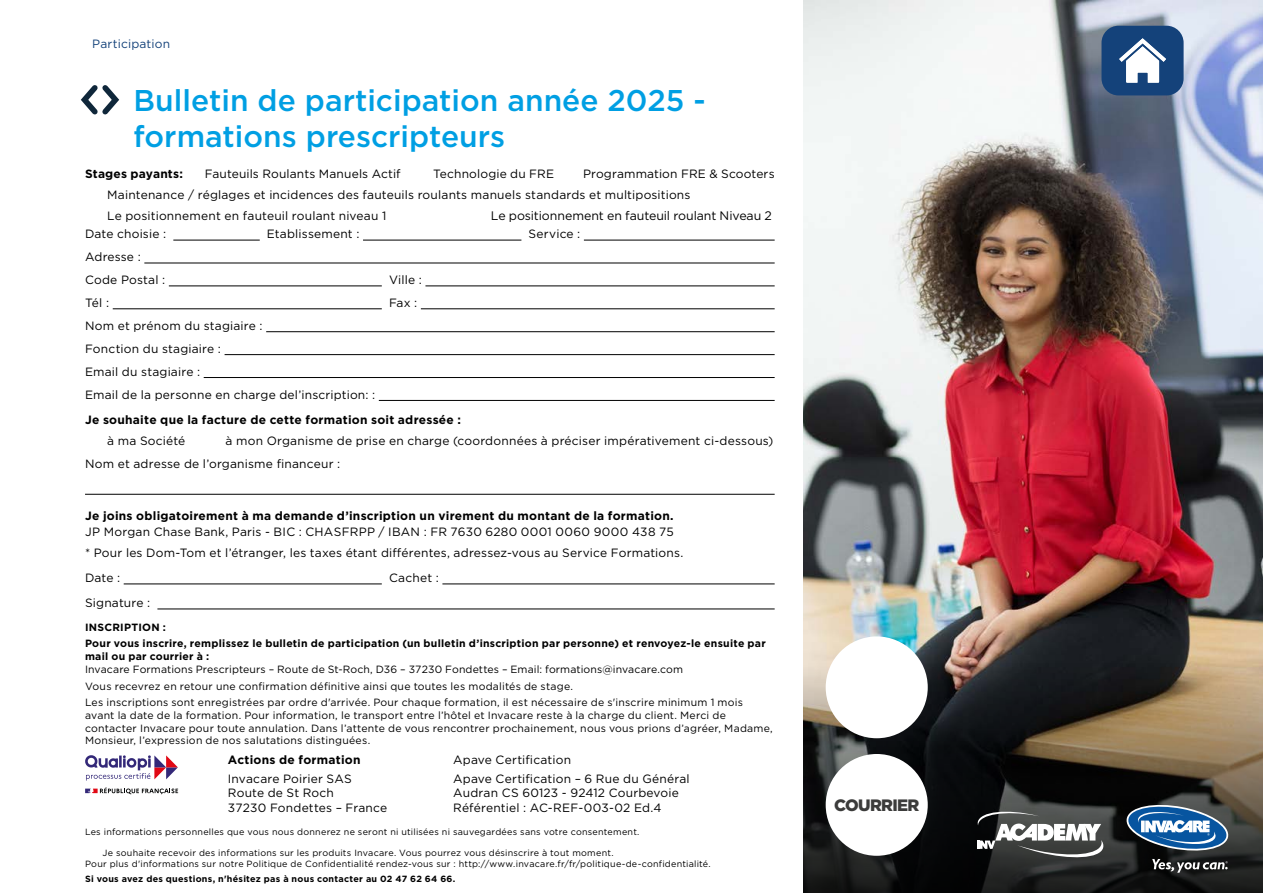
<style>
.page{position:relative;width:1263px;height:893px;background:#fff}
.page>*{position:absolute;margin:0;border:0;box-sizing:border-box;transform-origin:0 0}
.t1{font:500 30px/36px "Gotham";color:#009fe3}
.t2{font:900 16.5px "Gotham";letter-spacing:-.04em;color:#3c3c3b}
.t3{font:12.3px "Gotham";letter-spacing:-.005em;color:#000}
.t4{font:12px/23px "Gotham";letter-spacing:.015em;color:#000}
.t5{font:700 12px "Gotham";letter-spacing:.02em;color:#000}
.t6{font:12px "Gotham";letter-spacing:.01em;color:#14427a}
.t7{font:10.5px/16.8px "Gotham";letter-spacing:.02em;color:#000}
.t8{font:700 10.5px/16.8px "Gotham";letter-spacing:.025em;color:#000}
.t9{font:9px/10.8px "Gotham";letter-spacing:.025em;color:#000}
.t10{font:700 9px "Gotham";letter-spacing:.03em;color:#000}
</style>
<div class="page">
<img style="left:804px;top:0;width:459px;height:663px">
<svg style="left:804px;top:663px;width:459px;height:230px;background:#3b362d"></svg>
<hr style="left:173px;top:240px;width:87px;height:1px;background:#000">
<hr style="left:363px;top:240px;width:158px;height:1px;background:#000">
<hr style="left:584px;top:240px;width:191px;height:1px;background:#000">
<hr style="left:144px;top:263px;width:631px;height:1px;background:#000">
<hr style="left:169px;top:286px;width:213px;height:1px;background:#000">
<hr style="left:425px;top:286px;width:350px;height:1px;background:#000">
<hr style="left:113px;top:309px;width:269px;height:1px;background:#000">
<hr style="left:421px;top:309px;width:354px;height:1px;background:#000">
<hr style="left:266px;top:331px;width:509px;height:1px;background:#000">
<hr style="left:225px;top:354px;width:550px;height:1px;background:#000">
<hr style="left:204px;top:377px;width:571px;height:1px;background:#000">
<hr style="left:379px;top:400px;width:396px;height:1px;background:#000">
<hr style="left:85px;top:494px;width:690px;height:1px;background:#000">
<hr style="left:124px;top:584px;width:258px;height:1px;background:#000">
<hr style="left:442px;top:584px;width:333px;height:1px;background:#000">
<hr style="left:157px;top:609px;width:618px;height:1px;background:#000">
<svg style="left:80px;top:85px;width:40px;height:30px"></svg>
<div style="left:826px;top:754px;width:102px;height:102px;background:#fff;border-radius:50%"></div>
<div style="left:826px;top:636px;width:102px;height:102px;background:#fff;border-radius:50%"></div>
<div style="left:1101px;top:26px;width:82px;height:69px;background:#14427a;border-radius:17px"></div>
<svg style="left:1119px;top:38px;width:47px;height:45px"></svg>
<svg style="left:85px;top:755px;width:93px;height:26px"></svg>
<svg style="left:85px;top:787px;width:93px;height:7px"></svg>
<svg style="left:977px;top:808px;width:127px;height:52px"></svg>
<svg style="left:1126px;top:805px;width:102px;height:68px;background:#476179"></svg>
<p class="t6" style="left:92px;top:37px;width:79px">Participation</p>
<h1 class="t1" style="left:134px;top:82px;width:574px">Bulletin de participation année 2025 - formations prescripteurs</h1>
<p class="t5" style="left:85px;top:166px;width:99px">Stages payants:</p>
<p class="t4" style="left:205px;top:162px;width:197px">Fauteuils Roulants Manuels Actif</p>
<p class="t4" style="left:433px;top:162px;width:123px">Technologie du FRE</p>
<p class="t4" style="left:107px;top:163px;width:669px;line-height:20.9px;text-indent:476px">Programmation FRE &amp; Scooters<br>Maintenance / réglages et incidences des fauteuils roulants manuels standards et multipositions<br>Le positionnement en fauteuil roulant niveau 1</p>
<p class="t3" style="left:491px;top:209px;width:283px">Le positionnement en fauteuil roulant Niveau 2</p>
<p class="t4" style="left:85px;top:223px;width:83px">Date choisie :</p>
<p class="t4" style="left:267px;top:223px;width:94px">Etablissement :</p>
<p class="t4" style="left:529px;top:223px;width:53px">Service :</p>
<p class="t4" style="left:85px;top:246px;width:82px">Adresse :<br>Code Postal :</p>
<p class="t4" style="left:389px;top:269px;width:34px">Ville :</p>
<p class="t4" style="left:85px;top:291px;width:26px">Tél :</p>
<p class="t4" style="left:389px;top:291px;width:30px">Fax :</p>
<p class="t4" style="left:85px;top:314px;width:292px">Nom et prénom du stagiaire :<br>Fonction du stagiaire :<br>Email du stagiaire :<br>Email de la personne en charge del’inscription: :</p>
<p class="t5" style="left:85px;top:412px;width:377px">Je souhaite que la facture de cette formation soit adressée :</p>
<p class="t4" style="left:107px;top:429px;width:79px">à ma Société</p>
<p class="t4" style="left:85px;top:429px;width:690px;text-indent:140px">à mon Organisme de prise en charge (coordonnées à préciser impérativement ci-dessous)<br>Nom et adresse de l’organisme financeur :</p>
<p class="t5" style="left:85px;top:508px;width:590px">Je joins obligatoirement à ma demande d’inscription un virement du montant de la formation.</p>
<p class="t4" style="left:85px;top:522px;width:600px;line-height:21px">JP Morgan Chase Bank, Paris - BIC : CHASFRPP / IBAN : FR 7630 6280 0001 0060 9000 438 75<br>* Pour les Dom-Tom et l’étranger, les taxes étant différentes, adressez-vous au Service Formations.</p>
<p class="t4" style="left:85px;top:567px;width:37px">Date :</p>
<p class="t4" style="left:389px;top:567px;width:51px">Cachet :</p>
<p class="t4" style="left:85px;top:592px;width:67px">Signature :</p>
<p class="t8" style="left:85px;top:618px;width:682px">INSCRIPTION :<br>Pour vous inscrire, remplissez le bulletin de participation (un bulletin d’inscription par personne) et renvoyez-le ensuite par</p>
<p class="t8" style="left:85px;top:648px;width:126px">mail ou par courrier à :</p>
<p class="t7" style="left:85px;top:660px;width:659px">Invacare Formations Prescripteurs – Route de St-Roch, D36 – 37230 Fondettes – Email: formations@invacare.com<br>Vous recevrez en retour une confirmation définitive ainsi que toutes les modalités de stage.<br>Les inscriptions sont enregistrées par ordre d'arrivée. Pour chaque formation, il est nécessaire de s'inscrire minimum 1 mois</p>
<p class="t7" style="left:85px;top:709px;width:689px;line-height:12.6px">avant la date de la formation. Pour information, le transport entre l’hôtel et Invacare reste à la charge du client. Merci de contacter Invacare pour toute annulation. Dans l’attente de vous rencontrer prochainement, nous vous prions d’agréer, Madame,<br>Monsieur, l’expression de nos salutations distinguées.</p>
<p class="t5" style="left:228px;top:752px;width:134px">Actions de formation</p>
<p class="t4" style="left:228px;top:772px;width:161px;line-height:14.4px">Invacare Poirier SAS<br>Route de St Roch<br>37230 Fondettes – France</p>
<p class="t4" style="left:453px;top:751px;width:238px;line-height:18.6px">Apave Certification<br>Apave Certification – 6 Rue du Général</p>
<p class="t4" style="left:453px;top:786px;width:227px;line-height:14.4px">Audran CS 60123 - 92412 Courbevoie<br>Référentiel : AC-REF-003-02 Ed.4</p>
<p class="t9" style="left:85px;top:827px;width:556px">Les informations personnelles que vous nous donnerez ne seront ni utilisées ni sauvegardées sans votre consentement.</p>
<p class="t9" style="left:85px;top:847px;width:627px;text-indent:18px">Je souhaite recevoir des informations sur les produits Invacare. Vous pourrez vous désinscrire à tout moment.<br>Pour plus d'informations sur notre Politique de Confidentialité rendez-vous sur : http://www.invacare.fr/fr/politique-de-confidentialité.</p>
<p class="t10" style="left:85px;top:873px;width:372px">Si vous avez des questions, n'hésitez pas à nous contacter au 02 47 62 64 66.</p>
<h2 class="t2" style="left:834px;top:794px;width:87px">COURRIER</h2>
</div>
